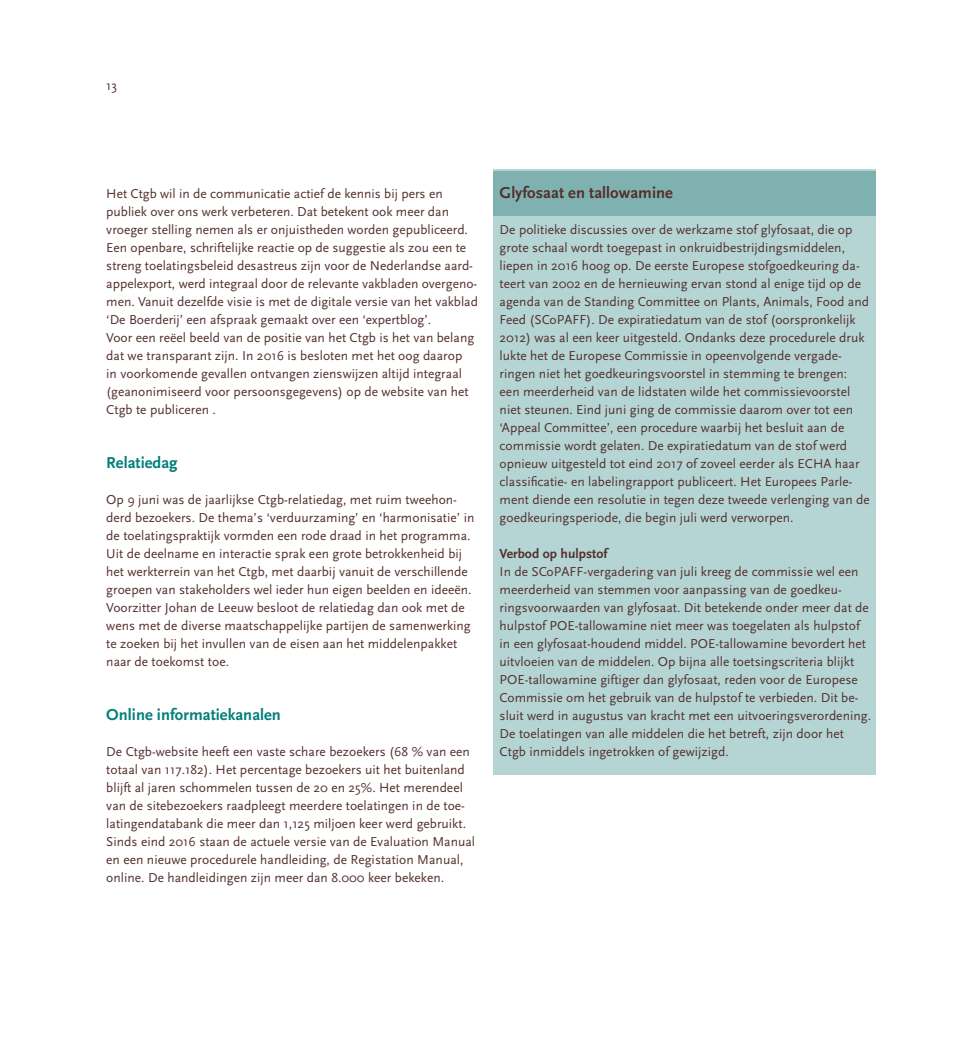
<style>
.page{position:relative;width:978px;height:1042px;background:#fff}
.page>*{position:absolute;margin:0;border:0;box-sizing:border-box;transform-origin:0 0}
.t1{font:700 16.5px "Scala Sans";color:#007f7a}
.t2{font:700 16.5px "Scala Sans";color:#53302d}
.t3{font:700 13.65px "Scala Sans";color:#53302d}
.t4{font:13.5px/18px "Scala Sans";color:#53302d}
</style>
<div class="page">
<svg style="left:493px;top:169px;width:383px;height:606px;background:#b1d2d2"></svg>
<p class="t4" style="left:106px;top:77px;width:13px">13</p>
<p class="t4" style="left:106px;top:185px;width:373px">Het Ctgb wil in de communicatie actief de kennis bij pers en publiek over ons werk verbeteren. Dat betekent ook meer dan vroeger stelling nemen als er onjuistheden worden gepubliceerd.<br>Een openbare, schriftelijke reactie op de suggestie als zou een te streng toelatingsbeleid desastreus zijn voor de Nederlandse aard&shy;appelexport, werd integraal door de relevante vakbladen overgeno&shy;men. Vanuit dezelfde visie is met de digitale versie van het vakblad ‘De Boerderij’ een afspraak gemaakt over een ‘expertblog’.<br>Voor een reëel beeld van de positie van het Ctgb is het van belang dat we transparant zijn. In 2016 is besloten met het oog daarop<br>in voorkomende gevallen ontvangen zienswijzen altijd integraal (geanonimiseerd voor persoonsgegevens) op de website van het Ctgb te publiceren .</p>
<p class="t1" style="left:106px;top:454px;width:73px">Relatiedag</p>
<p class="t4" style="left:106px;top:491px;width:370px">Op 9 juni was de jaarlijkse Ctgb-relatiedag, met ruim tweehon&shy;derd bezoekers. De thema’s ‘verduurzaming’ en ‘harmonisatie’ in de toelatingspraktijk vormden een rode draad in het programma.<br>Uit de deelname en interactie sprak een grote betrokkenheid bij het werkterrein van het Ctgb, met daarbij vanuit de verschillende groepen van stakeholders wel ieder hun eigen beelden en ideeën.<br>Voorzitter Johan de Leeuw besloot de relatiedag dan ook met de wens met de diverse maatschappelijke partijen de samenwerking te zoeken bij het invullen van de eisen aan het middelenpakket naar de toekomst toe.</p>
<p class="t1" style="left:106px;top:706px;width:176px">Online informatiekanalen</p>
<p class="t4" style="left:106px;top:743px;width:370px">De Ctgb-website heeft een vaste schare bezoekers (68 % van een totaal van 117.182). Het percentage bezoekers uit het buitenland blijft al jaren schommelen tussen de 20 en 25%. Het merendeel van de sitebezoekers raadpleegt meerdere toelatingen in de toe&shy;latingendatabank die meer dan 1,125 miljoen keer werd gebruikt.<br>Sinds eind 2016 staan de actuele versie van de Evaluation Manual en een nieuwe procedurele handleiding, de Registation Manual, online. De handleidingen zijn meer dan 8.000 keer bekeken.</p>
<p class="t2" style="left:500px;top:184px;width:175px">Glyfosaat en tallowamine</p>
<p class="t4" style="left:500px;top:221px;width:372px">De politieke discussies over de werkzame stof glyfosaat, die op grote schaal wordt toegepast in onkruidbestrijdingsmiddelen, liepen in 2016 hoog op. De eerste Europese stofgoedkeuring da&shy;teert van 2002 en de hernieuwing ervan stond al enige tijd op de agenda van de Standing Committee on Plants, Animals, Food and Feed (SCoPAFF). De expiratiedatum van de stof (oorspronkelijk 2012) was al een keer uitgesteld. Ondanks deze procedurele druk lukte het de Europese Commissie in opeenvolgende vergade&shy;ringen niet het goedkeuringsvoorstel in stemming te brengen: een meerderheid van de lidstaten wilde het commissievoorstel niet steunen. Eind juni ging de commissie daarom over tot een ‘Appeal Committee’, een procedure waarbij het besluit aan de commissie wordt gelaten. De expiratiedatum van de stof werd opnieuw uitgesteld tot eind 2017 of zoveel eerder als ECHA haar classificatie- en labelingrapport publiceert. Het Europees Parle&shy;ment diende een resolutie in tegen deze tweede verlenging van de goedkeuringsperiode, die begin juli werd verworpen.</p>
<p class="t3" style="left:500px;top:546px;width:109px">Verbod op hulpstof</p>
<p class="t4" style="left:500px;top:563px;width:373px">In de SCoPAFF-vergadering van juli kreeg de commissie wel een meerderheid van stemmen voor aanpassing van de goedkeu&shy;ringsvoorwaarden van glyfosaat. Dit betekende onder meer dat de hulpstof POE-tallowamine niet meer was toegelaten als hulpstof in een glyfosaat-houdend middel. POE-tallowamine bevordert het uitvloeien van de middelen. Op bijna alle toetsingscriteria blijkt POE-tallowamine giftiger dan glyfosaat, reden voor de Europese Commissie om het gebruik van de hulpstof te verbieden. Dit be&shy;sluit werd in augustus van kracht met een uitvoeringsverordening.<br>De toelatingen van alle middelen die het betreft, zijn door het Ctgb inmiddels ingetrokken of gewijzigd.</p>
</div>
